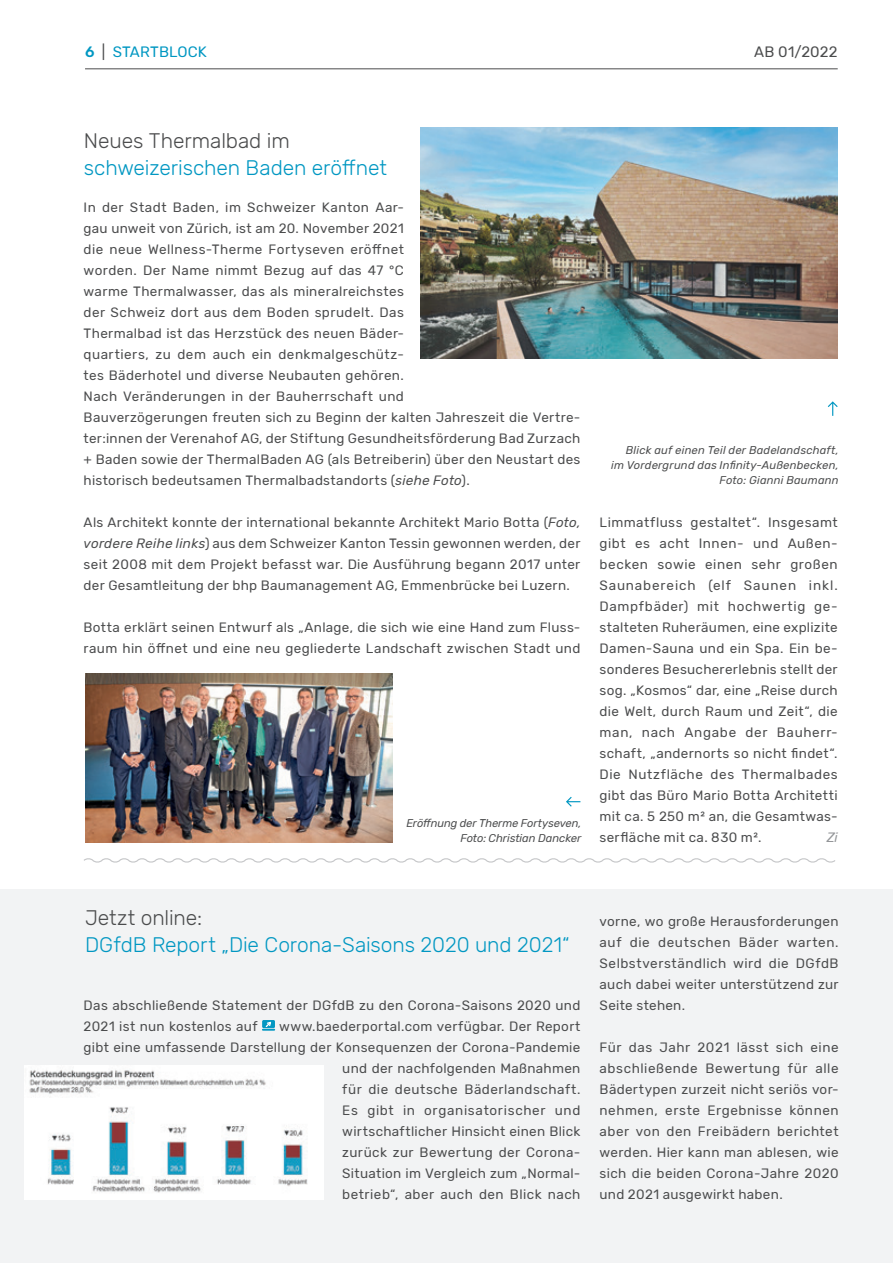
<style>
.page{position:relative;width:893px;height:1263px;background:#fff}
.page>*{position:absolute;margin:0;border:0;box-sizing:border-box;transform-origin:0 0}
.t1{font:300 21px "Rubik";letter-spacing:-.005em;color:#0197c2}
.t2{font:300 21px "Rubik";letter-spacing:-.005em;color:#4b4c4d}
.t3{font:15px "Rubik";letter-spacing:.01em;color:#0197c2}
.t4{font:15px "Rubik";letter-spacing:.015em;color:#4b4c4d}
.t5{font:13.5px/21px "Rubik";letter-spacing:.025em;color:#4b4c4d;text-align:justify}
.t6{font:italic 13.5px "Rubik";color:#939598}
.t7{font:italic 11.25px/15px "Rubik";letter-spacing:.01em;color:#4b4c4d;text-align:right}
.s1{font-weight:500}
.s2{color:#4b4c4d}
.s3{font-style:italic}
</style>
<div class="page">
<hr style="left:85px;top:68px;width:753px;height:1px;background:#4b4c4d">
<div style="left:0;top:890px;width:893px;height:373px;background:#f2f3f4"></div>
<div style="left:262px;top:1020px;width:13px;height:8px;border:1px solid #0197c2"></div>
<svg style="left:263px;top:1020px;width:11px;height:11px"></svg>
<img style="left:24px;top:1065px;width:299px;height:134px">
<svg style="left:566px;top:797px;width:14px;height:10px"></svg>
<img style="left:421px;top:128px;width:417px;height:231px">
<img style="left:85px;top:674px;width:307px;height:168px">
<svg style="left:828px;top:401px;width:10px;height:15px"></svg>
<svg style="left:84px;top:858px;width:751px;height:5px"></svg>
<p class="t3" style="left:85px;top:43px;width:123px"><span class="s1">6</span> <span class="s2">|</span> STARTBLOCK</p>
<p class="t4" style="left:754px;top:43px;width:85px">AB 01/2022</p>
<h1 class="t2" style="left:84px;top:129px;width:207px">Neues Thermalbad im</h1>
<h1 class="t1" style="left:84px;top:156px;width:305px">schweizerischen Baden eröffnet</h1>
<p class="t5" style="left:84px;top:197px;width:498px;text-align:left">In der Stadt Baden, im Schweizer Kanton Aar-<br>gau unweit von Zürich, ist am 20. November 2021<br>die neue Wellness-Therme Fortyseven eröffnet<br>worden. Der Name nimmt Bezug auf das 47 °C<br>warme Thermalwasser, das als mineralreichstes<br>der Schweiz dort aus dem Boden sprudelt. Das<br>Thermalbad ist das Herzstück des neuen Bäder-<br>quartiers, zu dem auch ein denkmalgeschütz-<br>tes Bäderhotel und diverse Neubauten gehören.<br>Nach Veränderungen in der Bauherrschaft und<br>Bauverzögerungen freuten sich zu Beginn der kalten Jahreszeit die Vertre&shy;ter:innen der Verenahof AG, der Stiftung Gesundheitsförderung Bad Zurzach + Baden sowie der ThermalBaden AG (als Betreiberin) über den Neustart des historisch bedeutsamen Thermalbadstandorts (<span class="s3">siehe Foto</span>).</p>
<p class="t5" style="left:84px;top:512px;width:498px">Als Architekt konnte der international bekannte Architekt Mario Botta (<span class="s3">Foto, vordere Reihe links</span>) aus dem Schweizer Kanton Tessin gewonnen werden, der seit 2008 mit dem Projekt befasst war. Die Ausführung begann 2017 unter der Gesamtleitung der bhp Baumanagement AG, Emmenbrücke bei Luzern.</p>
<p class="t5" style="left:84px;top:617px;width:498px">Botta erklärt seinen Entwurf als „Anlage, die sich wie eine Hand zum Fluss&shy;raum hin öffnet und eine neu gegliederte Landschaft zwischen Stadt und</p>
<p class="t7" style="left:406px;top:816px;width:176px">Eröffnung der Therme Fortyseven,<br>Foto: Christian Dancker</p>
<p class="t7" style="left:611px;top:443px;width:229px">Blick auf einen Teil der Badelandschaft, im Vordergrund das Infinity-Außenbecken,<br>Foto: Gianni Baumann</p>
<p class="t5" style="left:600px;top:512px;width:240px">Limmatfluss gestaltet“. Insgesamt gibt es acht Innen- und Außen&shy;becken sowie einen sehr großen Saunabereich (elf Saunen inkl.<br>Dampfbäder) mit hochwertig ge&shy;stalteten Ruheräumen, eine explizite Damen-Sauna und ein Spa. Ein be&shy;sonderes Besuchererlebnis stellt der sog. „Kosmos“ dar, eine „Reise durch die Welt, durch Raum und Zeit“, die man, nach Angabe der Bauherr&shy;schaft, „andernorts so nicht findet“.<br>Die Nutzfläche des Thermalbades gibt das Büro Mario Botta Architetti mit ca. 5 250 m² an, die Gesamtwas&shy;serfläche mit ca. 830 m².</p>
<p class="t6" style="left:827px;top:830px;width:12px">Zi</p>
<h1 class="t2" style="left:85px;top:906px;width:119px">Jetzt online:</h1>
<h1 class="t1" style="left:85px;top:933px;width:486px">DGfdB Report „Die Corona-Saisons 2020 und 2021“</h1>
<p class="t5" style="left:84px;top:995px;width:498px">Das abschließende Statement der DGfdB zu den Corona-Saisons 2020 und<br>2021 ist nun kostenlos auf</p>
<p class="t5" style="left:84px;top:1016px;width:498px;text-align:right">www.baederportal.com verfügbar. Der Report<br>gibt eine umfassende Darstellung der Konsequenzen der Corona-Pandemie und der nachfolgenden Maßnahmen<br>für die deutsche Bäderlandschaft.<br>Es gibt in organisatorischer und<br>wirtschaftlicher Hinsicht einen Blick<br>zurück zur Bewertung der Corona-<br>Situation im Vergleich zum „Normal-<br>betrieb“, aber auch den Blick nach</p>
<p class="t5" style="left:600px;top:911px;width:241px">vorne, wo große Herausforderungen auf die deutschen Bäder warten.<br>Selbstverständlich wird die DGfdB auch dabei weiter unterstützend zur Seite stehen.</p>
<p class="t5" style="left:600px;top:1037px;width:241px">Für das Jahr 2021 lässt sich eine abschließende Bewertung für alle Bädertypen zurzeit nicht seriös vor&shy;nehmen, erste Ergebnisse können aber von den Freibädern berichtet werden. Hier kann man ablesen, wie sich die beiden Corona-Jahre 2020 und 2021 ausgewirkt haben.</p>
</div>
